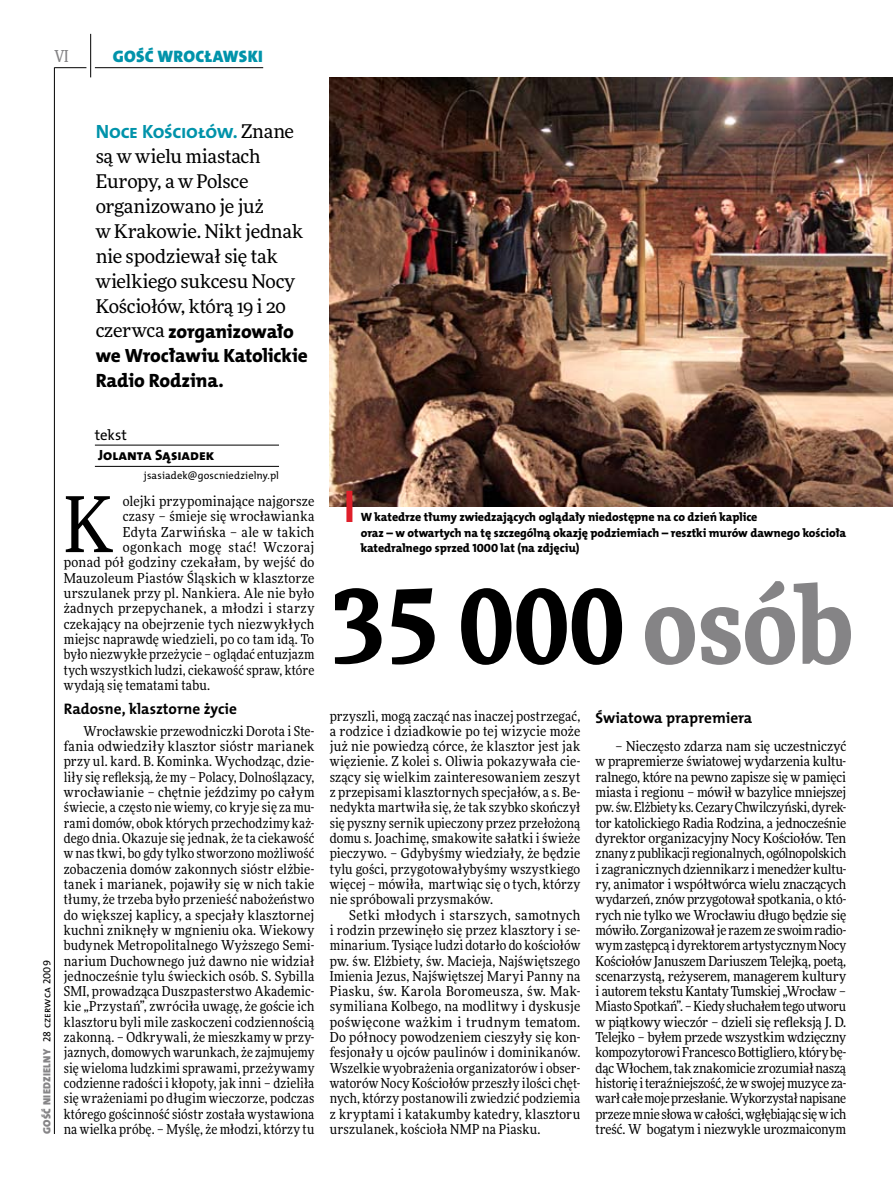
<style>
.page{position:relative;width:893px;height:1191px;background:#fff}
.page>*{position:absolute;margin:0;border:0;box-sizing:border-box;transform-origin:0 0}
.t1{font:900 108px "Freeday Narrow";color:#000}
.t2{font:76.95px "Freeday Narrow News";color:#000}
.t3{font:19.35px/24.9px "The Mix HP8 Ex Bld";letter-spacing:-.01em;color:#000}
.t4{font:19.35px "The Mix HP7 Bld";letter-spacing:-.015em;color:#0093aa}
.t5{font:18.9px/24.9px "Freeday News";letter-spacing:-.015em;color:#000}
.t6{font:16.65px "The Mix HP9 Blk";letter-spacing:.02em;color:#0093aa}
.t7{font:500 16.5px "Freeday Narrow";color:#858486;scale:.9 1}
.t8{font:15.3px "The Mix HP7 Bld";color:#000}
.t9{font:14.85px "The Mix HP8 Ex Bld";color:#000}
.t10{font:14.85px "The Mix HP5 Plain";color:#000}
.t11{font:13.65px/15.3px "Freeday Narrow News";letter-spacing:.015em;color:#000;text-align:justify}
.t12{font:13.65px "Freeday Narrow News";letter-spacing:.04em;color:#000}
.t13{font:12px/15.3px "The Mix HP8 Ex Bld";letter-spacing:-.005em;color:#000}
.t14{font:10.5px "The Mix HP9 Blk";letter-spacing:.025em;color:#858486}
.t15{font:10.5px "The Mix HP5 Plain";letter-spacing:.015em;color:#000}
.s1{font-family:"Freeday News";font-size:18.9px;color:#000}
.s2{font-family:"Freeday News";font-size:18.9px}
.s3{font-family:"The Mix HP5 Plain";color:#000}
.s4{color:#858486}
</style>
<div class="page">
<hr style="left:54px;top:67px;width:1px;height:1067px;background:#000">
<hr style="left:90px;top:34px;width:1px;height:43px;background:#000">
<hr style="left:54px;top:67px;width:32px;height:1px;background:#000">
<hr style="left:95px;top:67px;width:168px;height:1px;background:#000">
<hr style="left:95px;top:445px;width:184px;height:1px;background:#000">
<hr style="left:95px;top:466px;width:184px;height:1px;background:#000">
<img style="left:330px;top:77px;width:563px;height:429px">
<div style="left:346px;top:491px;width:6px;height:31px;background:#df1f2a"></div>
<p class="t7" style="left:54px;top:46px;width:17px">VI</p>
<p class="t6" style="left:113px;top:46px;width:152px">GOŚĆ WROCŁAWSKI</p>
<h3 class="t4" style="left:96px;top:119px;width:200px">Noce Kościołów. <span class="s1">Znane</span></h3>
<h3 class="t5" style="left:96px;top:144px;width:209px">są w wielu miastach<br>Europy, a w Polsce organizowano je już<br>w Krakowie. Nikt jednak nie spodziewał się tak wielkiego sukcesu Nocy<br>Kościołów, którą 19 i 20</h3>
<h3 class="t3" style="left:96px;top:319px;width:214px"><span class="s2">czerwca</span> zorganizowało we Wrocławiu Katolickie<br>Radio Rodzina.</h3>
<p class="t14" style="left:40px;top:1134px;width:175px;rotate:-90deg">GOŚĆ NIEDZIELNY <span class="s3">28 czerwca 2009</span></p>
<p class="t10" style="left:95px;top:426px;width:33px">tekst</p>
<p class="t9" style="left:98px;top:446px;width:118px">Jolanta Sąsiadek</p>
<p class="t15" style="left:144px;top:469px;width:137px">jsasiadek@goscniedzielny.pl</p>
<h2 class="t2" style="left:64px;top:477px;width:51px">K</h2>
<p class="t11" style="left:123px;top:493px;width:193px">olejki przypominające najgorsze</p>
<p class="t11" style="left:123px;top:509px;width:193px">czasy – śmieje się wrocławianka</p>
<p class="t11" style="left:123px;top:524px;width:193px">Edyta Zarwińska – ale w takich</p>
<p class="t12" style="left:123px;top:539px;width:193px">ogonkach mogę stać! Wczoraj</p>
<p class="t11" style="left:64px;top:555px;width:252px">ponad pół godziny czekałam, by wejść do</p>
<p class="t11" style="left:64px;top:570px;width:252px">Mauzoleum Piastów Śląskich w klasztorze</p>
<p class="t11" style="left:64px;top:585px;width:252px">urszulanek przy pl. Nankiera. Ale nie było</p>
<p class="t11" style="left:64px;top:600px;width:252px">żadnych przepychanek, a młodzi i starzy</p>
<p class="t11" style="left:64px;top:616px;width:252px">czekający na obejrzenie tych niezwykłych</p>
<p class="t11" style="left:64px;top:631px;width:252px">miejsc naprawdę wiedzieli, po co tam idą. To</p>
<p class="t11" style="left:64px;top:646px;width:252px">było niezwykłe przeżycie – oglądać entuzjazm</p>
<p class="t11" style="left:64px;top:662px;width:252px">tych wszystkich ludzi, ciekawość spraw, które</p>
<p class="t11" style="left:64px;top:677px;width:148px">wydają się tematami tabu.</p>
<p class="t8" style="left:64px;top:699px;width:175px">Radosne, klasztorne życie</p>
<p class="t11" style="left:64px;top:723px;width:252px;text-indent:20px">Wrocławskie przewodniczki Dorota i Ste&shy;fania odwiedziły klasztor sióstr marianek przy ul. kard. B. Kominka. Wychodząc, dzie&shy;liły się refleksją, że my – Polacy, Dolnoślązacy, wrocławianie – chętnie jeździmy po całym świecie, a często nie wiemy, co kryje się za mu&shy;rami domów, obok których przechodzimy każ&shy;dego dnia. Okazuje się jednak, że ta ciekawość w nas tkwi, bo gdy tylko stworzono możliwość zobaczenia domów zakonnych sióstr elżbie&shy;tanek i marianek, pojawiły się w nich takie tłumy, że trzeba było przenieść nabożeństwo do większej kaplicy, a specjały klasztornej kuchni zniknęły w mgnieniu oka. Wiekowy budynek Metropolitalnego Wyższego Semi&shy;narium Duchownego już dawno nie widział jednocześnie tylu świeckich osób. S. Sybilla SMI, prowadząca Duszpasterstwo Akademic&shy;kie „Przystań”, zwróciła uwagę, że goście ich klasztoru byli mile zaskoczeni codziennością zakonną. – Odkrywali, że mieszkamy w przy&shy;jaznych, domowych warunkach, że zajmujemy się wieloma ludzkimi sprawami, przeżywamy codzienne radości i kłopoty, jak inni – dzieliła się wrażeniami po długim wieczorze, podczas którego gościnność sióstr została wystawiona na wielka próbę. – Myślę, że młodzi, którzy tu</p>
<p class="t13" style="left:361px;top:510px;width:487px">W katedrze tłumy zwiedzających oglądały niedostępne na co dzień kaplice<br>oraz – w otwartych na tę szczególną okazję podziemiach – resztki murów dawnego kościoła katedralnego sprzed 1000 lat (na zdjęciu)</p>
<h1 class="t1" style="left:330px;top:554px;width:525px">35 000 <span class="s4">osób</span></h1>
<p class="t11" style="left:330px;top:708px;width:252px">przyszli, mogą zacząć nas inaczej postrzegać, a rodzice i dziadkowie po tej wizycie może już nie powiedzą córce, że klasztor jest jak więzienie. Z kolei s. Oliwia pokazywała cie&shy;szący się wielkim zainteresowaniem zeszyt z przepisami klasztornych specjałów, a s. Be&shy;nedykta martwiła się, że tak szybko skończył się pyszny sernik upieczony przez przełożoną domu s. Joachimę, smakowite sałatki i świeże pieczywo. – Gdybyśmy wiedziały, że będzie tylu gości, przygotowałybyśmy wszystkiego więcej – mówiła, martwiąc się o tych, którzy nie spróbowali przysmaków.</p>
<p class="t11" style="left:330px;top:907px;width:252px;text-indent:20px">Setki młodych i starszych, samotnych i rodzin przewinęło się przez klasztory i se&shy;minarium. Tysiące ludzi dotarło do kościołów pw. św. Elżbiety, św. Macieja, Najświętszego Imienia Jezus, Najświętszej Maryi Panny na Piasku, św. Karola Boromeusza, św. Mak&shy;symiliana Kolbego, na modlitwy i dyskusje poświęcone ważkim i trudnym tematom.<br>Do północy powodzeniem cieszyły się kon&shy;fesjonały u ojców paulinów i dominikanów.<br>Wszelkie wyobrażenia organizatorów i obser&shy;watorów Nocy Kościołów przeszły ilości chęt&shy;nych, którzy postanowili zwiedzić podziemia z kryptami i katakumby katedry, klasztoru urszulanek, kościoła NMP na Piasku.</p>
<p class="t8" style="left:596px;top:707px;width:158px">Światowa prapremiera</p>
<p class="t11" style="left:596px;top:738px;width:252px;text-indent:20px">– Nieczęsto zdarza nam się uczestniczyć w prapremierze światowej wydarzenia kultu&shy;ralnego, które na pewno zapisze się w pamięci miasta i regionu – mówił w bazylice mniejszej pw. św. Elżbiety ks. Cezary Chwilczyński, dyrek&shy;tor katolickiego Radia Rodzina, a jednocześnie dyrektor organizacyjny Nocy Kościołów. Ten znany zpublikacji regionalnych, ogólnopolskich i zagranicznych dziennikarz imenedżer kultu&shy;ry, animator i współtwórca wielu znaczących wydarzeń, znów przygotował spotkania, o któ&shy;rych nie tylko we Wrocławiu długo będzie się mówiło. Zorganizował je razem ze swoim radio&shy;wym zastępcą i dyrektorem artystycznym Nocy Kościołów Januszem Dariuszem Telejką, poetą, scenarzystą, reżyserem, managerem kultury i autorem tekstu Kantaty Tumskiej „Wrocław – Miasto Spotkań”. – Kiedy słuchałem tego utworu w piątkowy wieczór – dzieli się refleksją J. D.<br>Telejko – byłem przede wszystkim wdzięczny kompozytorowi Francesco Bottigliero, który bę&shy;dąc Włochem, tak znakomicie zrozumiał naszą historię iteraźniejszość, że wswojej muzyce za&shy;warł całe moje przesłanie. Wykorzystał napisane przeze mnie słowa wcałości, wgłębiając się wich treść. W bogatym i niezwykle urozmaiconym</p>
</div>
